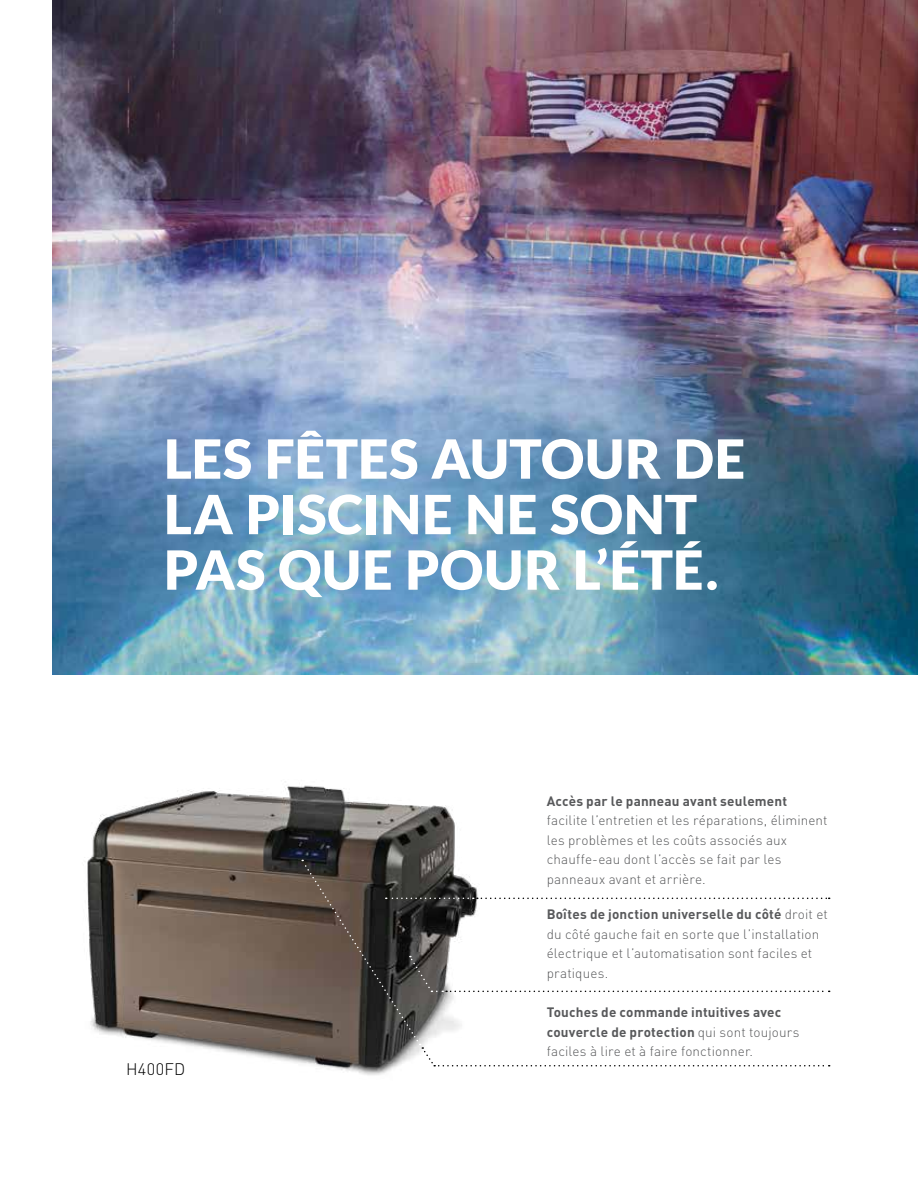
<style>
.page{position:relative;width:918px;height:1188px;background:#fff}
.page>*{position:absolute;margin:0;border:0;box-sizing:border-box;transform-origin:0 0}
.t1{font:900 54px/55.5px "Lato";letter-spacing:.01em;color:#fff}
.t2{font:300 16.5px "DIN Pro";letter-spacing:.015em;color:#000}
.t3{font:300 13.5px/19.5px "DIN Pro";letter-spacing:.01em;color:#58595b}
.t4{font:700 13.5px/19.5px "DIN Pro";letter-spacing:.01em;color:#58595b}
.s1{font-weight:700}
.s2{font-weight:300}
</style>
<div class="page">
<img style="left:52px;top:0;width:866px;height:675px">
<img style="left:87px;top:781px;width:368px;height:294px">
<svg style="left:301px;top:860px;width:529px;height:207px"></svg>
<h1 class="t1" style="left:164px;top:430px;width:583px">LES FÊTES AUTOUR DE<br>LA PISCINE NE SONT<br>PAS QUE POUR L’ÉTÉ.</h1>
<p class="t4" style="left:547px;top:791px;width:242px">Accès par le panneau avant seulement</p>
<p class="t3" style="left:547px;top:810px;width:282px">facilite l’entretien et les réparations, éliminent les problèmes et les coûts associés aux chauffe-eau dont l’accès se fait par les panneaux avant et arrière.</p>
<p class="t3" style="left:547px;top:904px;width:283px"><span class="s1">Boîtes de jonction universelle du côté</span> droit et du côté gauche fait en sorte que l’installation électrique et l’automatisation sont faciles et pratiques.</p>
<p class="t2" style="left:126px;top:1057px;width:61px">H400FD</p>
<p class="t4" style="left:547px;top:1002px;width:254px">Touches de commande intuitives avec couvercle de protection <span class="s2">qui sont toujours faciles à lire et à faire fonctionner.</span></p>
</div>
